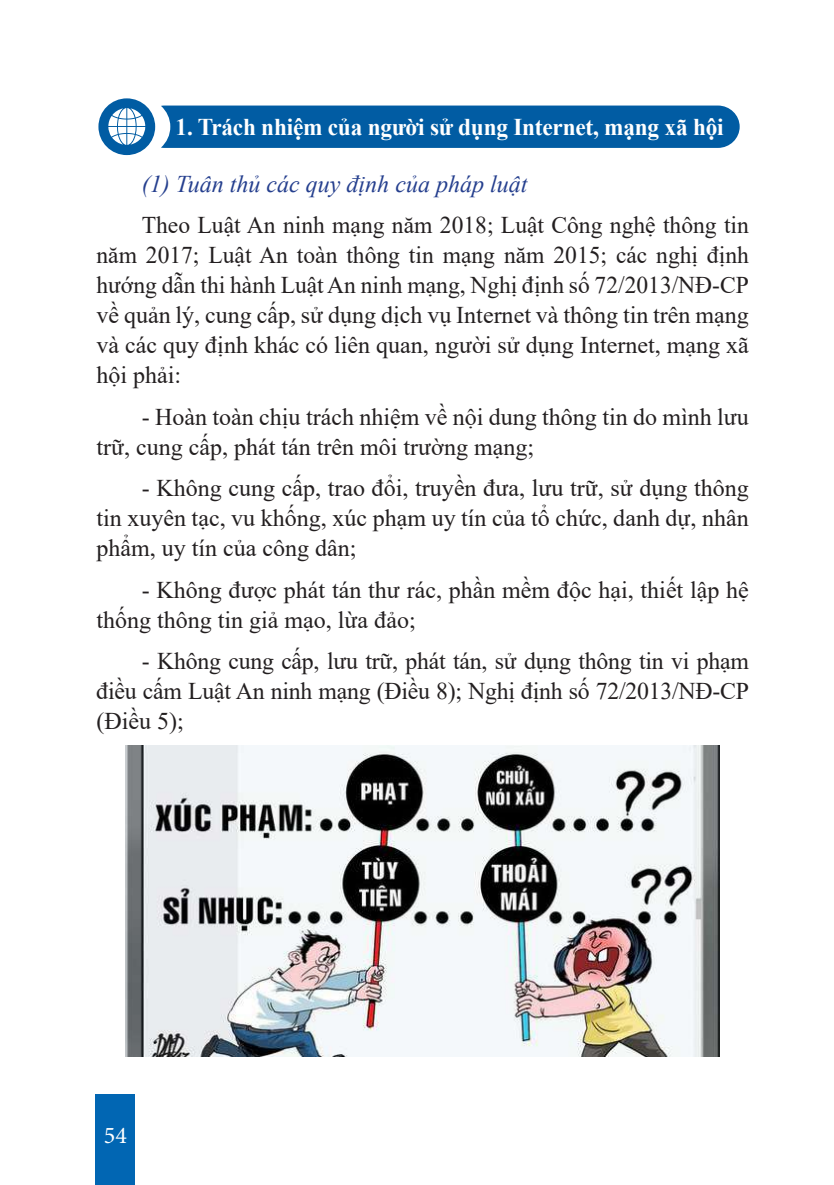
<style>
.page{position:relative;width:834px;height:1185px;background:#fff}
.page>*{position:absolute;margin:0;border:0;box-sizing:border-box;transform-origin:0 0}
.t1{font:24px/30px "Times New Roman";color:#231f20;text-align:justify}
.t2{font:700 24px "Times New Roman";letter-spacing:-.01em;color:#fff}
.t3{font:italic 24px "Times New Roman";color:#253f8e}
.t4{font:24px "Minion Pro";color:#fff}
</style>
<div class="page">
<div style="left:96px;top:1095px;width:39px;height:90px;background:#0166b3"></div>
<div style="left:98px;top:98px;width:57px;height:57px;background:#015ca3;border-radius:50%"></div>
<svg style="left:108px;top:108px;width:37px;height:37px"></svg>
<div style="left:161px;top:106px;width:578px;height:42px;background:#015ca3"></div>
<img style="left:125px;top:745px;width:594px;height:312px">
<p class="t2" style="left:175px;top:110px;width:549px">1. Trách nhiệm của người sử dụng Internet, mạng xã hội</p>
<p class="t3" style="left:142px;top:168px;width:387px">(1) Tuân thủ các quy định của pháp luật</p>
<p class="t1" style="left:96px;top:210px;width:654px;text-indent:45px">Theo Luật An ninh mạng năm 2018; Luật Công nghệ thông tin năm 2017; Luật An toàn thông tin mạng năm 2015; các nghị định hướng dẫn thi hành Luật An ninh mạng, Nghị định số 72/2013/NĐ-CP về quản lý, cung cấp, sử dụng dịch vụ Internet và thông tin trên mạng và các quy định khác có liên quan, người sử dụng Internet, mạng xã hội phải:</p>
<p class="t1" style="left:96px;top:401px;width:653px;text-indent:45px">- Hoàn toàn chịu trách nhiệm về nội dung thông tin do mình lưu trữ, cung cấp, phát tán trên môi trường mạng;</p>
<p class="t1" style="left:96px;top:472px;width:653px;text-indent:45px">- Không cung cấp, trao đổi, truyền đưa, lưu trữ, sử dụng thông tin xuyên tạc, vu khống, xúc phạm uy tín của tổ chức, danh dự, nhân phẩm, uy tín của công dân;</p>
<p class="t1" style="left:96px;top:574px;width:653px;text-indent:45px">- Không được phát tán thư rác, phần mềm độc hại, thiết lập hệ thống thông tin giả mạo, lừa đảo;</p>
<p class="t1" style="left:96px;top:645px;width:654px;text-indent:45px">- Không cung cấp, lưu trữ, phát tán, sử dụng thông tin vi phạm điều cấm Luật An ninh mạng (Điều 8); Nghị định số 72/2013/NĐ-CP (Điều 5);</p>
<p class="t4" style="left:104px;top:1119px;width:25px">54</p>
</div>
